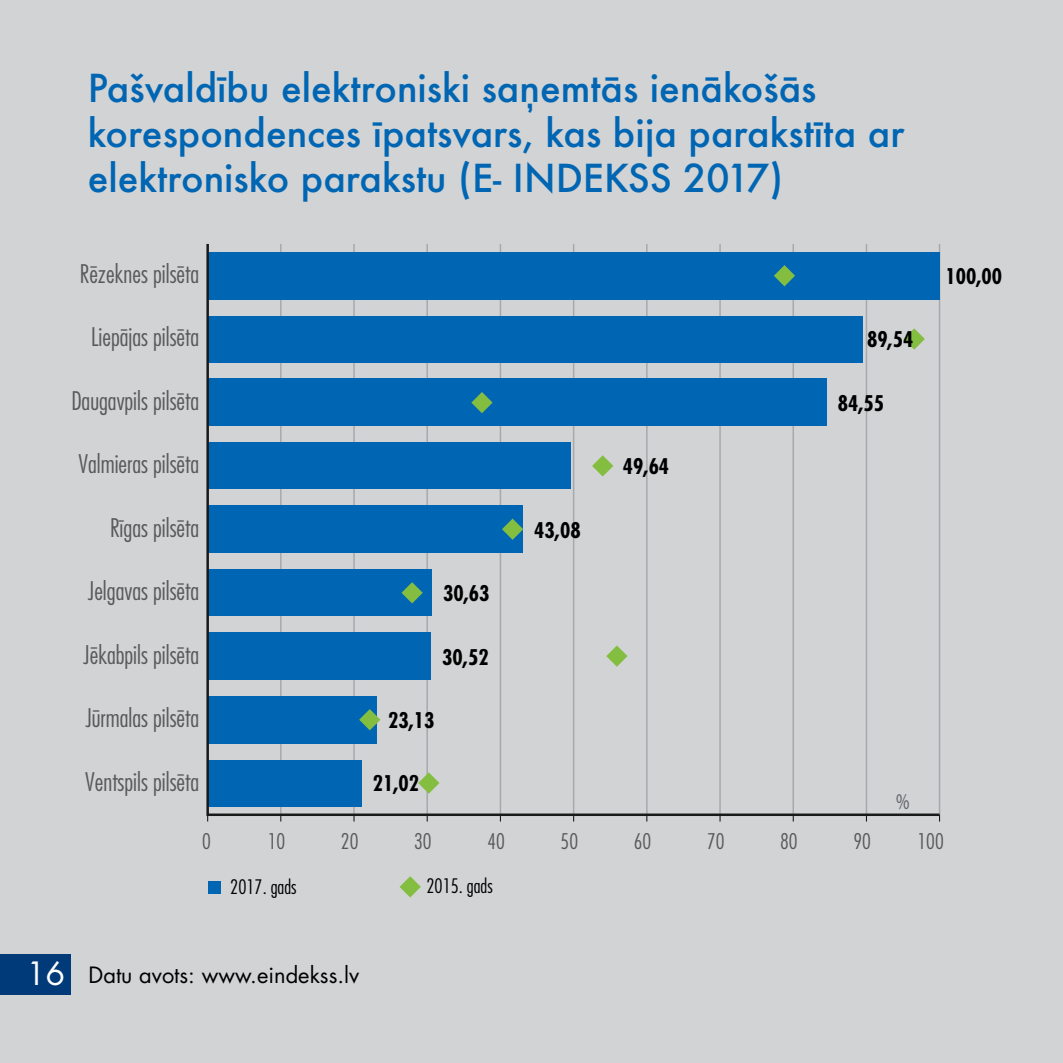
<style>
.page{position:relative;width:1063px;height:1063px;background:#d1d3d4}
.page>*{position:absolute;margin:0;border:0;box-sizing:border-box;transform-origin:0 0}
.t1{font:500 37.5px/45px "Futura";color:#0066b3}
.t2{font:31.25px "Futura";color:#fff}
.t3{font:300 condensed 25px "Futura";color:#58595b}
.t4{font:22.5px "Myriad Pro";color:#60646b;scale:.75 1}
.t5{font:22px "Futura";color:#000}
.t6{font:700 condensed 21px "Futura";color:#000}
.t7{font:300 condensed 21px "Futura";color:#58595b}
.t8{font:300 condensed 19.5px "Futura";color:#000}
</style>
<div class="page">
<svg style="left:206px;top:243px;width:735px;height:574px"></svg>
<svg style="left:774px;top:265px;width:21px;height:21px"></svg>
<svg style="left:904px;top:328px;width:21px;height:22px"></svg>
<svg style="left:471px;top:392px;width:22px;height:21px"></svg>
<svg style="left:592px;top:455px;width:21px;height:22px"></svg>
<svg style="left:502px;top:519px;width:21px;height:21px"></svg>
<svg style="left:402px;top:582px;width:21px;height:21px"></svg>
<svg style="left:606px;top:645px;width:22px;height:22px"></svg>
<svg style="left:359px;top:709px;width:21px;height:21px"></svg>
<svg style="left:418px;top:772px;width:21px;height:22px"></svg>
<div style="left:208px;top:881px;width:12px;height:12px;background:#0066b3"></div>
<svg style="left:400px;top:876px;width:21px;height:21px"></svg>
<div style="left:0;top:954px;width:71px;height:40px;background:#003a78"></div>
<h1 class="t1" style="left:88px;top:65px;width:818px">Pašvaldību elektroniski saņemtās ienākošās korespondences īpatsvars, kas bija parakstīta ar elektronisko parakstu (E- INDEKSS 2017)</h1>
<p class="t3" style="left:80px;top:258px;width:121px">Rēzeknes pilsēta</p>
<p class="t3" style="left:91px;top:322px;width:109px">Liepājas pilsēta</p>
<p class="t3" style="left:71px;top:385px;width:129px">Daugavpils pilsēta</p>
<p class="t3" style="left:78px;top:448px;width:122px">Valmieras pilsēta</p>
<p class="t3" style="left:110px;top:512px;width:91px">Rīgas pilsēta</p>
<p class="t3" style="left:88px;top:575px;width:113px">Jelgavas pilsēta</p>
<p class="t3" style="left:83px;top:639px;width:117px">Jēkabpils pilsēta</p>
<p class="t3" style="left:85px;top:702px;width:115px">Jūrmalas pilsēta</p>
<p class="t3" style="left:85px;top:766px;width:115px">Ventspils pilsēta</p>
<p class="t6" style="left:443px;top:580px;width:48px">30,63</p>
<p class="t6" style="left:442px;top:643px;width:48px">30,52</p>
<p class="t6" style="left:388px;top:707px;width:48px">23,13</p>
<p class="t6" style="left:373px;top:770px;width:48px">21,02</p>
<p class="t6" style="left:534px;top:516px;width:48px">43,08</p>
<p class="t6" style="left:623px;top:453px;width:48px">49,64</p>
<p class="t6" style="left:867px;top:326px;width:48px">89,54</p>
<p class="t6" style="left:838px;top:389px;width:48px">84,55</p>
<p class="t4" style="left:896px;top:787px;width:19px">%</p>
<p class="t6" style="left:946px;top:263px;width:58px">100,00</p>
<p class="t7" style="left:202px;top:828px;width:10px">0</p>
<p class="t7" style="left:268px;top:828px;width:19px">10</p>
<p class="t7" style="left:341px;top:828px;width:19px">20</p>
<p class="t7" style="left:414px;top:828px;width:19px">30</p>
<p class="t7" style="left:487px;top:828px;width:19px">40</p>
<p class="t7" style="left:561px;top:828px;width:19px">50</p>
<p class="t7" style="left:634px;top:828px;width:19px">60</p>
<p class="t7" style="left:707px;top:828px;width:19px">70</p>
<p class="t7" style="left:780px;top:828px;width:19px">80</p>
<p class="t7" style="left:853px;top:828px;width:19px">90</p>
<p class="t7" style="left:918px;top:828px;width:28px">100</p>
<p class="t8" style="left:230px;top:874px;width:68px">2017. gads</p>
<p class="t8" style="left:427px;top:874px;width:68px">2015. gads</p>
<p class="t2" style="left:27px;top:955px;width:40px">16</p>
<p class="t5" style="left:89px;top:962px;width:272px">Datu avots: www.eindekss.lv</p>
</div>
